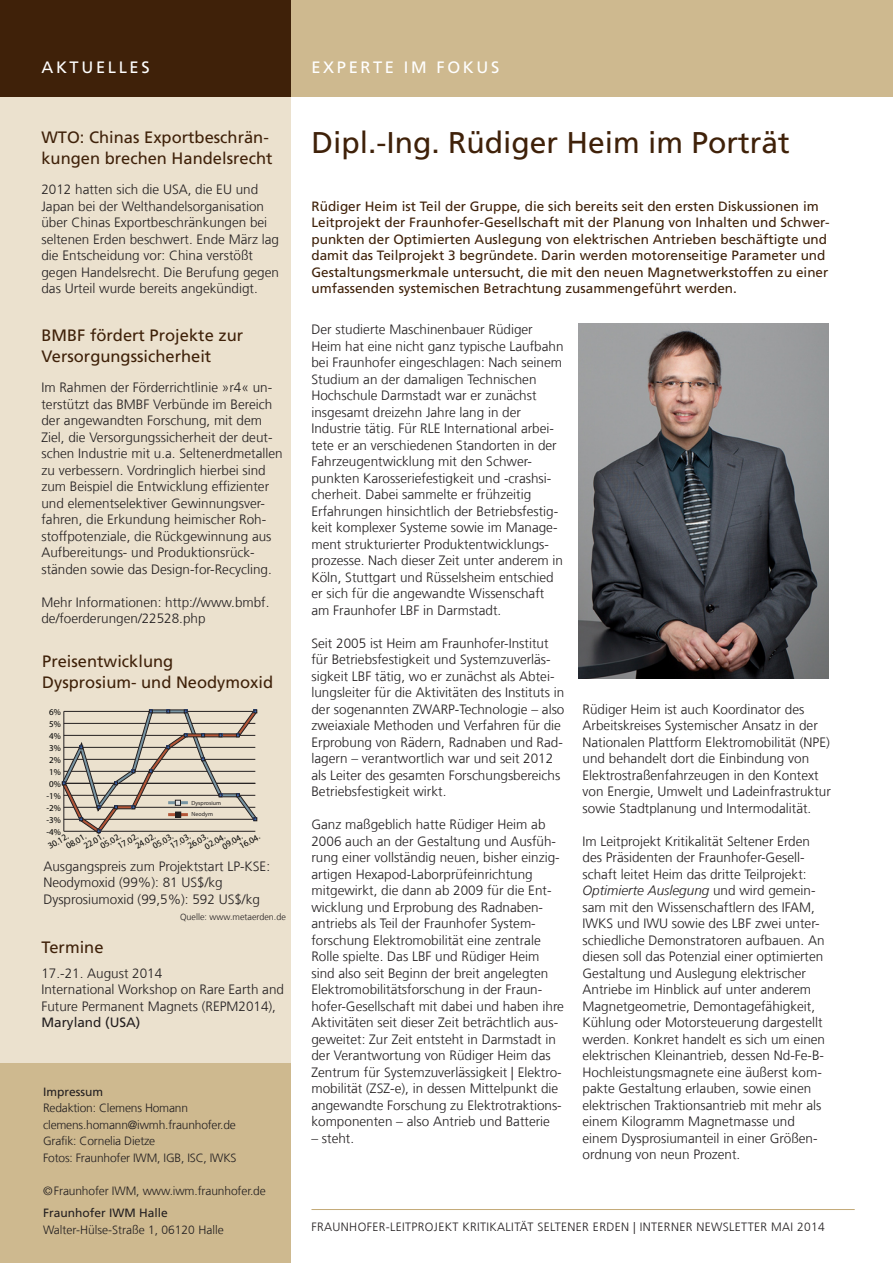
<style>
.page{position:relative;width:893px;height:1263px;background:#fff}
.page>*{position:absolute;margin:0;border:0;box-sizing:border-box;transform-origin:0 0}
.Titel_F45_20B_black{font:30px "Frutiger LT Com";color:#3f2109}
.Grundtext_F45_9{font:16.5px/21px "Frutiger LT Com";color:#3f2109}
.Rubrik_Titel_Grau{font:16.5px "Frutiger LT Com";letter-spacing:.16em;color:#fff}
.Rubrik_Titel_Weiß_F4{font:16.5px "Frutiger LT Com";letter-spacing:.16em;color:#fff}
.Grundtext_F55_9{font:300 13.5px/16.5px "Frutiger LT Com";color:#231f20}
.Grundtext_F45_9-2{font:13.5px/16.5px "Frutiger LT Com";color:#3f2109}
.Grundtext_F45_9-3{font:300 12px/16.5px "Frutiger LT Com";letter-spacing:-.015em;color:#231f20}
.Fließtext_F45_8_8{font:300 12px "Frutiger LT Com";letter-spacing:.03em;color:#231f20}
.Grundtext_F45_9-4{font:12px "Frutiger LT Com";color:#231f20}
.Inhalt45b_8_8{font:12px "Frutiger LT Com";color:#231f20}
.t1{font:9px "Myriad Pro";color:#000}
.Grundtext_F55_9-2{font:300 9px "Frutiger LT Com";color:#231f20}
.t2{font:6px "Myriad Pro";color:#231f20}
.s1{font-weight:400}
.s2{font-style:italic}
</style>
<div class="page">
<div style="left:0;top:96px;width:291px;height:968px;background:#ebe1ce"></div>
<div style="left:0;top:0;width:893px;height:96px;background:#ceb98f"></div>
<div style="left:0;top:0;width:291px;height:96px;background:#3f2109"></div>
<img style="left:579px;top:323px;width:250px;height:356px">
<div style="left:0;top:1063px;width:291px;height:200px;background:#ceb98f"></div>
<hr style="left:311px;top:1209px;width:544px;height:1px;background:#c3aa78">
<svg style="left:62px;top:710px;width:195px;height:124px"></svg>
<p class="Rubrik_Titel_Weiß_F4" style="left:41px;top:57px;width:110px">AKTUELLES</p>
<p class="Rubrik_Titel_Grau" style="left:311px;top:57px;width:189px">EXPERTE IM FOKUS</p>
<p class="Grundtext_F45_9" style="left:41px;top:126px;width:233px">WTO: Chinas Exportbeschrän&shy;kungen brechen Handelsrecht</p>
<p class="Grundtext_F55_9" style="left:41px;top:181px;width:239px">2012 hatten sich die USA, die EU und Japan bei der Welthandelsorganisation über Chinas Exportbeschränkungen bei seltenen Erden beschwert. Ende März lag die Entscheidung vor: China verstößt gegen Handelsrecht. Die Berufung gegen das Urteil wurde bereits angekündigt.</p>
<p class="Grundtext_F45_9" style="left:41px;top:325px;width:203px">BMBF fördert Projekte zur<br>Versorgungssicherheit</p>
<p class="Grundtext_F55_9" style="left:41px;top:379px;width:243px">Im Rahmen der Förderrichtlinie »r4« un&shy;terstützt das BMBF Verbünde im Bereich der angewandten Forschung, mit dem Ziel, die Versorgungssicherheit der deut&shy;schen Industrie mit u.a. Seltenerdmetallen zu verbessern. Vordringlich hierbei sind zum Beispiel die Entwicklung effizienter und elementselektiver Gewinnungsver&shy;fahren, die Erkundung heimischer Roh&shy;stoffpotenziale, die Rückgewinnung aus Aufbereitungs- und Produktionsrück&shy;ständen sowie das Design-for-Recycling.</p>
<p class="Grundtext_F55_9" style="left:41px;top:594px;width:230px">Mehr Informationen: http://www.bmbf. de/foerderungen/22528.php</p>
<p class="Grundtext_F45_9" style="left:42px;top:651px;width:232px">Preisentwicklung<br>Dysprosium- und Neodymoxid</p>
<p class="t1" style="left:49px;top:706px;width:13px">6%</p>
<p class="t1" style="left:49px;top:718px;width:13px">5%</p>
<p class="t1" style="left:49px;top:730px;width:13px">4%</p>
<p class="t1" style="left:49px;top:742px;width:13px">3%</p>
<p class="t1" style="left:49px;top:754px;width:13px">2%</p>
<p class="t1" style="left:49px;top:766px;width:13px">1%</p>
<p class="t1" style="left:49px;top:778px;width:13px">0%</p>
<p class="t1" style="left:46px;top:790px;width:16px">-1%</p>
<p class="t1" style="left:46px;top:802px;width:16px">-2%</p>
<p class="t1" style="left:46px;top:814px;width:16px">-3%</p>
<p class="t2" style="left:191px;top:799px;width:31px">Dysprosium</p>
<p class="t2" style="left:192px;top:810px;width:23px">Neodym</p>
<p class="t1" style="left:46px;top:826px;width:16px">-4%</p>
<p class="t1" style="left:116px;top:842px;width:24px;rotate:-30deg">17.02.</p>
<p class="t1" style="left:133px;top:842px;width:24px;rotate:-30deg">24.02.</p>
<p class="t1" style="left:151px;top:842px;width:24px;rotate:-30deg">05.03.</p>
<p class="t1" style="left:98px;top:842px;width:24px;rotate:-30deg">05.02.</p>
<p class="t1" style="left:46px;top:842px;width:24px;rotate:-30deg">30.12.</p>
<p class="t1" style="left:185px;top:842px;width:24px;rotate:-30deg">26.03.</p>
<p class="t1" style="left:168px;top:842px;width:24px;rotate:-30deg">17.03.</p>
<p class="t1" style="left:237px;top:842px;width:24px;rotate:-30deg">16.04.</p>
<p class="t1" style="left:220px;top:842px;width:24px;rotate:-30deg">09.04.</p>
<p class="t1" style="left:202px;top:842px;width:24px;rotate:-30deg">02.04.</p>
<p class="t1" style="left:81px;top:842px;width:24px;rotate:-30deg">22.01.</p>
<p class="t1" style="left:64px;top:842px;width:24px;rotate:-30deg">08.01.</p>
<p class="Grundtext_F55_9" style="left:43px;top:858px;width:228px">Ausgangspreis zum Projektstart LP-KSE:</p>
<p class="Grundtext_F55_9" style="left:43px;top:874px;width:181px">Neodymoxid (99%): 81 US$/kg</p>
<p class="Grundtext_F55_9" style="left:43px;top:891px;width:218px">Dysprosiumoxid (99,5%): 592 US$/kg</p>
<p class="Grundtext_F55_9-2" style="left:180px;top:912px;width:107px">Quelle: www.metaerden.de</p>
<p class="Grundtext_F45_9" style="left:41px;top:937px;width:64px">Termine</p>
<p class="Grundtext_F55_9" style="left:41px;top:965px;width:122px">17.-21. August 2014</p>
<p class="Grundtext_F55_9" style="left:41px;top:981px;width:244px">International Workshop on Rare Earth and<br>Future Permanent Magnets (REPM2014),<br><span class="s1">Maryland (USA)</span></p>
<p class="Inhalt45b_8_8" style="left:43px;top:1084px;width:62px">Impressum</p>
<p class="Grundtext_F45_9-3" style="left:43px;top:1100px;width:147px">Redaktion: Clemens Homann</p>
<p class="Grundtext_F45_9-3" style="left:43px;top:1116px;width:194px">clemens.homann@iwmh.fraunhofer.de</p>
<p class="Grundtext_F45_9-3" style="left:43px;top:1133px;width:195px">Grafik: Cornelia Dietze<br>Fotos: Fraunhofer IWM, IGB, ISC, IWKS</p>
<p class="Grundtext_F45_9-3" style="left:43px;top:1182px;width:224px">©Fraunhofer IWM, www.iwm.fraunhofer.de</p>
<p class="Grundtext_F45_9-4" style="left:43px;top:1206px;width:126px">Fraunhofer IWM Halle</p>
<p class="Grundtext_F45_9-3" style="left:43px;top:1221px;width:182px">Walter-Hülse-Straße 1, 06120 Halle</p>
<p class="Titel_F45_20B_black" style="left:311px;top:125px;width:480px">Dipl.-Ing. Rüdiger Heim im Porträt</p>
<p class="Grundtext_F45_9-2" style="left:311px;top:198px;width:520px">Rüdiger Heim ist Teil der Gruppe, die sich bereits seit den ersten Diskussionen im Leitprojekt der Fraunhofer-Gesellschaft mit der Planung von Inhalten und Schwer&shy;punkten der Optimierten Auslegung von elektrischen Antrieben beschäftigte und damit das Teilprojekt 3 begründete. Darin werden motorenseitige Parameter und Gestaltungsmerkmale untersucht, die mit den neuen Magnetwerkstoffen zu einer umfassenden systemischen Betrachtung zusammengeführt werden.</p>
<p class="Grundtext_F55_9" style="left:311px;top:321px;width:254px">Der studierte Maschinenbauer Rüdiger Heim hat eine nicht ganz typische Laufbahn bei Fraunhofer eingeschlagen: Nach seinem Studium an der damaligen Technischen Hochschule Darmstadt war er zunächst insgesamt dreizehn Jahre lang in der Industrie tätig. Für RLE International arbei&shy;tete er an verschiedenen Standorten in der Fahrzeugentwicklung mit den Schwer&shy;punkten Karosseriefestigkeit und -crashsi&shy;cherheit. Dabei sammelte er frühzeitig Erfahrungen hinsichtlich der Betriebsfestig&shy;keit komplexer Systeme sowie im Manage&shy;ment strukturierter Produktentwicklungs&shy;prozesse. Nach dieser Zeit unter anderem in Köln, Stuttgart und Rüsselsheim entschied er sich für die angewandte Wissenschaft am Fraunhofer LBF in Darmstadt.</p>
<p class="Grundtext_F55_9" style="left:311px;top:635px;width:254px">Seit 2005 ist Heim am Fraunhofer-Institut für Betriebsfestigkeit und Systemzuverläs&shy;sigkeit LBF tätig, wo er zunächst als Abtei&shy;lungsleiter für die Aktivitäten des Instituts in der sogenannten ZWARP-Technologie – also zweiaxiale Methoden und Verfahren für die Erprobung von Rädern, Radnaben und Rad&shy;lagern – verantwortlich war und seit 2012 als Leiter des gesamten Forschungsbereichs Betriebsfestigkeit wirkt.</p>
<p class="Grundtext_F55_9" style="left:311px;top:816px;width:254px">Ganz maßgeblich hatte Rüdiger Heim ab 2006 auch an der Gestaltung und Ausfüh&shy;rung einer vollständig neuen, bisher einzig&shy;artigen Hexapod-Laborprüfeinrichtung mitgewirkt, die dann ab 2009 für die Ent&shy;wicklung und Erprobung des Radnaben&shy;antriebs als Teil der Fraunhofer System&shy;forschung Elektromobilität eine zentrale Rolle spielte. Das LBF und Rüdiger Heim sind also seit Beginn der breit angelegten Elektromobilitätsforschung in der Fraun&shy;hofer-Gesellschaft mit dabei und haben ihre Aktivitäten seit dieser Zeit beträchtlich aus&shy;geweitet: Zur Zeit entsteht in Darmstadt in der Verantwortung von Rüdiger Heim das Zentrum für Systemzuverlässigkeit | Elektro&shy;mobilität (ZSZ-e), in dessen Mittelpunkt die angewandte Forschung zu Elektrotraktions&shy;komponenten – also Antrieb und Batterie</p>
<p class="Grundtext_F55_9" style="left:311px;top:1130px;width:44px">– steht.</p>
<p class="Grundtext_F55_9" style="left:583px;top:701px;width:250px">Rüdiger Heim ist auch Koordinator des Arbeitskreises Systemischer Ansatz in der Nationalen Plattform Elektromobilität (NPE) und behandelt dort die Einbindung von Elektrostraßenfahrzeugen in den Kontext von Energie, Umwelt und Ladeinfrastruktur sowie Stadtplanung und Intermodalität.</p>
<p class="Grundtext_F55_9" style="left:583px;top:833px;width:244px">Im Leitprojekt Kritikalität Seltener Erden des Präsidenten der Fraunhofer-Gesell&shy;schaft leitet Heim das dritte Teilprojekt:<br><span class="s2">Optimierte Auslegung</span> und wird gemein&shy;sam mit den Wissenschaftlern des IFAM, IWKS und IWU sowie des LBF zwei unter&shy;schiedliche Demonstratoren aufbauen. An diesen soll das Potenzial einer optimierten Gestaltung und Auslegung elektrischer Antriebe im Hinblick auf unter anderem Magnetgeometrie, Demontagefähigkeit, Kühlung oder Motorsteuerung dargestellt werden. Konkret handelt es sich um einen elektrischen Kleinantrieb, dessen Nd-Fe-B-Hochleistungsmagnete eine äußerst kom&shy;pakte Gestaltung erlauben, sowie einen elektrischen Traktionsantrieb mit mehr als einem Kilogramm Magnetmasse und einem Dysprosiumanteil in einer Größen&shy;ordnung von neun Prozent.</p>
<p class="Fließtext_F45_8_8" style="left:311px;top:1220px;width:515px">FRAUNHOFER-LEITPROJEKT KRITIKALITÄT SELTENER ERDEN | INTERNER NEWSLETTER MAI 2014</p>
</div>
